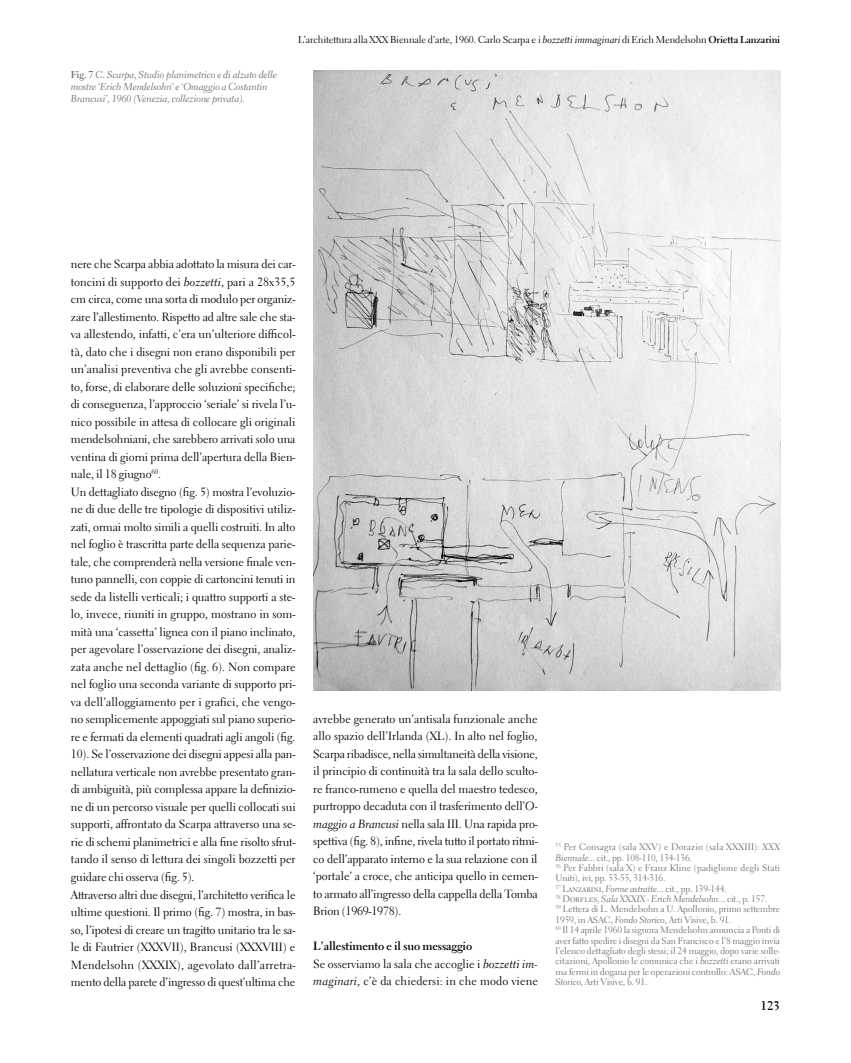
<style>
.page{position:relative;width:851px;height:1063px;background:#fff}
.page>*{position:absolute;margin:0;border:0;box-sizing:border-box;transform-origin:0 0}
.t1{font:700 12.5px "Electra LT Std";color:#000}
.t2{font:11.88px/17.5px "Electra LT Std";letter-spacing:-.005em;color:#000}
.t3{font:10px/12px "Electra LT Std Cursive";letter-spacing:-.01em;color:#706f6f}
.t4{font:10px "Electra LT Std";letter-spacing:-.01em;color:#000}
.t5{font:9.38px/10.4px "Electra LT Std";letter-spacing:-.01em;color:#706f6f}
.t6{font:9.38px "Electra LT Std Cursive";letter-spacing:-.01em;color:#706f6f}
.s1{font-family:"Electra LT Std";font-weight:700}
.s2{font-family:"Electra LT Std Cursive"}
.s3{font-weight:700}
.s4{font-family:"Electra LT Std"}
</style>
<div class="page">
<img style="left:313px;top:71px;width:467px;height:620px">
<p class="t3" style="left:71px;top:69px;width:207px"><span class="s1">Fig. 7</span> C. Scarpa, Studio planimetrico e di alzato delle mostre ‘Erich Mendelsohn’ e ‘Omaggio a Costantin<br>Brancusi’, 1960 (Venezia, collezione privata).</p>
<p class="t4" style="left:298px;top:33px;width:483px">L’architettura alla XXX Biennale d’arte, 1960. Carlo Scarpa e i <span class="s2">bozzetti immaginari</span> di Erich Mendelsohn <span class="s3">Orietta Lanzarini</span></p>
<p class="t2" style="left:71px;top:256px;width:226px">nere che Scarpa abbia adottato la misura dei car&shy;toncini di supporto dei <span class="s2">bozzetti</span>, pari a 28x35,5 cm circa, come una sorta di modulo per organiz&shy;zare l’allestimento. Rispetto ad altre sale che sta&shy;va allestendo, infatti, c’era un’ulteriore difficol&shy;tà, dato che i disegni non erano disponibili per un’analisi preventiva che gli avrebbe consenti&shy;to, forse, di elaborare delle soluzioni specifiche; di conseguenza, l’approccio ‘seriale’ si rivela l’u&shy;nico possibile in attesa di collocare gli originali mendelsohniani, che sarebbero arrivati solo una ventina di giorni prima dell’apertura della Bien&shy;nale, il 18 giugno<sup>60</sup>.<br>Un dettagliato disegno (fig. 5) mostra l’evoluzio&shy;ne di due delle tre tipologie di dispositivi utiliz&shy;zati, ormai molto simili a quelli costruiti. In alto nel foglio è trascritta parte della sequenza parie&shy;tale, che comprenderà nella versione finale ven&shy;tuno pannelli, con coppie di cartoncini tenuti in sede da listelli verticali; i quattro supporti a ste&shy;lo, invece, riuniti in gruppo, mostrano in som&shy;mità una ‘cassetta’ lignea con il piano inclinato, per agevolare l’osservazione dei disegni, analiz&shy;zata anche nel dettaglio (fig. 6). Non compare nel foglio una seconda variante di supporto pri&shy;va dell’alloggiamento per i grafici, che vengo&shy;no semplicemente appoggiati sul piano superio&shy;re e fermati da elementi quadrati agli angoli (fig.<br>10). Se l’osservazione dei disegni appesi alla pan&shy;nellatura verticale non avrebbe presentato gran&shy;di ambiguità, più complessa appare la definizio&shy;ne di un percorso visuale per quelli collocati sui supporti, affrontato da Scarpa attraverso una se&shy;rie di schemi planimetrici e alla fine risolto sfrut&shy;tando il senso di lettura dei singoli bozzetti per guidare chi osserva (fig. 5).<br>Attraverso altri due disegni, l’architetto verifica le ultime questioni. Il primo (fig. 7) mostra, in bas&shy;so, l’ipotesi di creare un tragitto unitario tra le sa&shy;le di Fautrier (XXXVII), Brancusi (XXXVIII) e Mendelsohn (XXXIX), agevolato dall’arretra&shy;mento della parete d’ingresso di quest’ultima che</p>
<p class="t2" style="left:313px;top:710px;width:226px;text-align:justify">avrebbe generato un’antisala funzionale anche allo spazio dell’Irlanda (XL). In alto nel foglio, Scarpa ribadisce, nella simultaneità della visione, il principio di continuità tra la sala dello sculto&shy;re franco-rumeno e quella del maestro tedesco, purtroppo decaduta con il trasferimento dell’<span class="s2">O&shy;maggio a Brancusi</span> nella sala III. Una rapida pro&shy;spettiva (fig. 8), infine, rivela tutto il portato ritmi&shy;co dell’apparato interno e la sua relazione con il ‘portale’ a croce, che anticipa quello in cemen&shy;to armato all’ingresso della cappella della Tomba Brion (1969-1978).</p>
<p class="t2" style="left:313px;top:938px;width:226px"><span class="s3">L’allestimento e il suo messaggio<br></span>Se osserviamo la sala che accoglie i <span class="s2">bozzetti im&shy;maginari</span>, c’è da chiedersi: in che modo viene</p>
<p class="t5" style="left:555px;top:842px;width:226px"><sup>55</sup> Per Consagra (sala XXV) e Dorazio (sala XXXIII): <span class="s2">XXX Biennale</span>... cit., pp. 108-110, 134-136.<br><sup>56</sup> Per Fabbri (sala X) e Franz Kline (padiglione degli Stati Uniti), ivi, pp. 53-55, 314-316.<br><sup>57</sup> Lanzarini, <span class="s2">Forme astratte</span>... cit., pp. 139-144.</p>
<p class="t6" style="left:555px;top:893px;width:213px"><sup>58</sup> <span class="s4">Dorfles,</span> Sala XXXIX - Erich Mendelsohn<span class="s4">... cit., p. 157.</span></p>
<p class="t5" style="left:555px;top:904px;width:226px"><sup>59</sup> Lettera di L. Mendelsohn a U. Apollonio, primo settembre 1959, in ASAC, <span class="s2">Fondo Storico</span>, Arti Visive, b. 91.<br><sup>60</sup> Il 14 aprile 1960 la signora Mendelsohn annuncia a Ponti di aver fatto spedire i disegni da San Francisco e l’8 maggio invia l’elenco dettagliato degli stessi; il 24 maggio, dopo varie solle&shy;citazioni, Apollonio le comunica che i <span class="s2">bozzetti</span> erano arrivati ma fermi in dogana per le operazioni controllo: ASAC, <span class="s2">Fondo Storico</span>, Arti Visive, b. 91.</p>
<p class="t1" style="left:760px;top:998px;width:21px">123</p>
</div>
